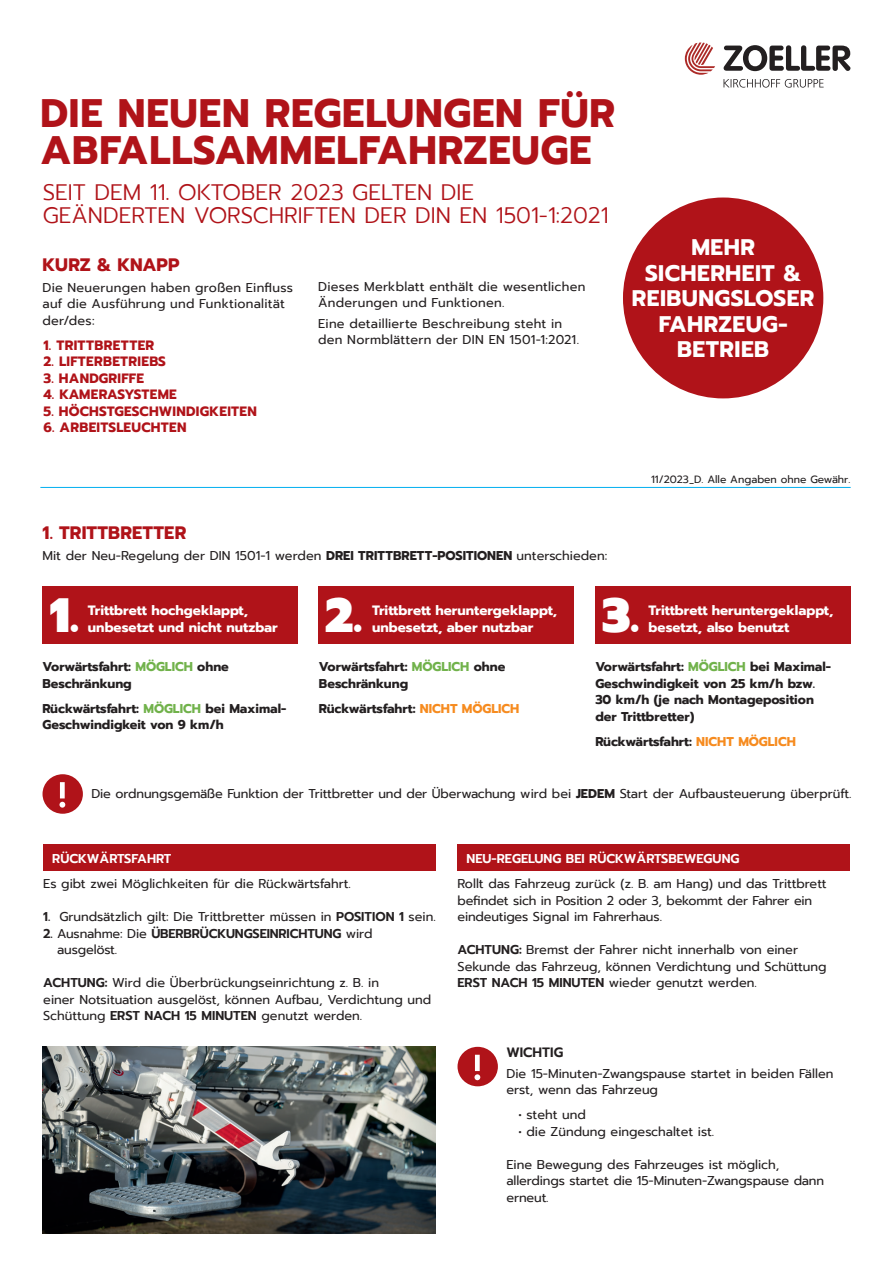
<style>
.page{position:relative;width:893px;height:1263px;background:#fff}
.page>*{position:absolute;margin:0;border:0;box-sizing:border-box;transform-origin:0 0}
.t1{font:900 48px "Prompt";color:#fff}
.t2{font:700 39.6px/37.2px "Prompt";letter-spacing:.02em;color:#b01319}
.t3{font:700 22.5px/25.5px "Prompt";letter-spacing:.02em;color:#fff;text-align:center}
.t4{font:300 22.35px/23.4px "Prompt";color:#b01319}
.t5{font:700 18px "Prompt";color:#b01319}
.t6{font:700 13.5px/16.5px "Prompt";color:#fff}
.t7{font:700 13.5px "Prompt";letter-spacing:.02em;color:#b01319}
.t8{font:700 13.5px "Prompt";letter-spacing:-.005em;color:#b01319}
.t9{font:600 13.5px "Prompt";color:#231f20}
.t10{font:12.75px/16.5px "Prompt";color:#231f20}
.t11{font:700 12.75px/16.5px "Prompt";color:#231f20}
.t12{font:12.75px/16.5px "Prompt";letter-spacing:.02em;color:#231f20}
.t13{font:600 12.75px/16.5px "Prompt";letter-spacing:-.01em;color:#231f20}
.t14{font:600 12.75px "Prompt";color:#fff}
.t15{font:10.5px "Prompt";color:#231f20}
.s1{font-weight:700}
.s2{color:#71b24b}
.s3{color:#f68b1f}
.s4{font-weight:600}
.s5{font-weight:400}
</style>
<div class="page">
<div style="left:43px;top:844px;width:393px;height:27px;background:#b01319"></div>
<div style="left:457px;top:844px;width:393px;height:27px;background:#b01319"></div>
<div style="left:43px;top:586px;width:255px;height:58px;background:#b01319"></div>
<div style="left:319px;top:586px;width:255px;height:58px;background:#b01319"></div>
<div style="left:595px;top:586px;width:256px;height:58px;background:#b01319"></div>
<img style="left:42px;top:1047px;width:393px;height:186px">
<hr style="left:40px;top:487px;width:811px;height:1px;background:#00aeef">
<div style="left:623px;top:197px;width:200px;height:201px;background:#b01319;border-radius:50%"></div>
<svg style="left:43px;top:774px;width:40px;height:40px"></svg>
<svg style="left:457px;top:1047px;width:41px;height:39px"></svg>
<svg style="left:685px;top:43px;width:30px;height:32px"></svg>
<svg style="left:724px;top:79px;width:100px;height:9px"></svg>
<svg style="left:724px;top:45px;width:126px;height:26px"></svg>
<h2 class="t2" style="left:40px;top:94px;width:576px">DIE NEUEN REGELUNGEN FÜR<br>ABFALLSAMMELFAHRZEUGE</h2>
<h3 class="t4" style="left:43px;top:180px;width:567px">SEIT DEM 11. OKTOBER 2023 GELTEN DIE<br>GEÄNDERTEN VORSCHRIFTEN DER DIN EN 1501-1:2021</h3>
<h3 class="t5" style="left:43px;top:251px;width:138px">KURZ &amp; KNAPP</h3>
<p class="t12" style="left:43px;top:279px;width:252px">Die Neuerungen haben großen Einfluss auf die Ausführung und Funktionalität der/des:</p>
<p class="t7" style="left:43px;top:335px;width:112px">1. TRITTBRETTER</p>
<p class="t7" style="left:43px;top:352px;width:124px">2. LIFTERBETRIEBS</p>
<p class="t7" style="left:43px;top:368px;width:102px">3. HANDGRIFFE</p>
<p class="t8" style="left:43px;top:385px;width:135px">4. KAMERASYSTEME</p>
<p class="t7" style="left:43px;top:401px;width:215px">5. HÖCHSTGESCHWINDIGKEITEN</p>
<p class="t7" style="left:43px;top:418px;width:145px">6. ARBEITSLEUCHTEN</p>
<p class="t12" style="left:318px;top:278px;width:269px">Dieses Merkblatt enthält die wesentlichen<br>Änderungen und Funktionen.</p>
<p class="t12" style="left:318px;top:315px;width:262px">Eine detaillierte Beschreibung steht in den Normblättern der DIN EN 1501-1:2021.</p>
<h3 class="t5" style="left:43px;top:519px;width:145px">1. TRITTBRETTER</h3>
<p class="t10" style="left:43px;top:547px;width:566px">Mit der Neu-Regelung der DIN 1501-1 werden <span class="s1">DREI TRITTBRETT-POSITIONEN</span> unterschieden:</p>
<h3 class="t3" style="left:632px;top:235px;width:184px">MEHR<br>SICHERHEIT &amp;<br>REIBUNGSLOSER<br>FAHRZEUG-<br>BETRIEB</h3>
<p class="t15" style="left:651px;top:472px;width:201px">11/2023_D. Alle Angaben ohne Gewähr.</p>
<h1 class="t1" style="left:50px;top:578px;width:31px">1.</h1>
<p class="t6" style="left:88px;top:602px;width:162px">Trittbrett hochgeklappt,</p>
<p class="t6" style="left:88px;top:619px;width:191px">unbesetzt und nicht nutzbar</p>
<h1 class="t1" style="left:325px;top:578px;width:38px">2.</h1>
<h1 class="t1" style="left:602px;top:578px;width:39px">3.</h1>
<p class="t6" style="left:372px;top:602px;width:187px">Trittbrett heruntergeklappt, unbesetzt, aber nutzbar</p>
<p class="t6" style="left:649px;top:602px;width:186px">Trittbrett heruntergeklappt, besetzt, also benutzt</p>
<p class="t11" style="left:43px;top:658px;width:188px">Vorwärtsfahrt: <span class="s2">MÖGLICH</span> ohne<br>Beschränkung</p>
<p class="t11" style="left:43px;top:700px;width:245px">Rückwärtsfahrt: <span class="s2">MÖGLICH</span> bei Maximal-<br>Geschwindigkeit von 9 km/h</p>
<p class="t11" style="left:319px;top:658px;width:188px">Vorwärtsfahrt: <span class="s2">MÖGLICH</span> ohne<br>Beschränkung</p>
<p class="t11" style="left:319px;top:700px;width:202px">Rückwärtsfahrt: <span class="s3">NICHT MÖGLICH</span></p>
<p class="t11" style="left:595px;top:658px;width:237px">Vorwärtsfahrt: <span class="s2">MÖGLICH</span> bei Maximal-<br>Geschwindigkeit von 25 km/h bzw.<br>30 km/h (je nach Montageposition der Trittbretter)</p>
<p class="t11" style="left:595px;top:733px;width:202px">Rückwärtsfahrt: <span class="s3">NICHT MÖGLICH</span></p>
<p class="t10" style="left:91px;top:786px;width:762px">Die ordnungsgemäße Funktion der Trittbretter und der Überwachung wird bei <span class="s1">JEDEM</span> Start der Aufbausteuerung überprüft.</p>
<p class="t14" style="left:52px;top:849px;width:121px">RÜCKWÄRTSFAHRT</p>
<p class="t10" style="left:43px;top:876px;width:309px">Es gibt zwei Möglichkeiten für die Rückwärtsfahrt.</p>
<p class="t10" style="left:43px;top:909px;width:394px"><span class="s4">1.</span> Grundsätzlich gilt: Die Trittbretter müssen in <span class="s4">POSITION 1</span> sein.</p>
<p class="t13" style="left:57px;top:925px;width:317px;text-indent:-14px">2. <span class="s5">Ausnahme: Die</span> ÜBERBRÜCKUNGSEINRICHTUNG <span class="s5">wird ausgelöst.</span></p>
<p class="t10" style="left:43px;top:975px;width:389px"><span class="s4">ACHTUNG:</span> Wird die Überbrückungseinrichtung z. B. in<br>einer Notsituation ausgelöst, können Aufbau, Verdichtung und<br>Schüttung <span class="s4">ERST NACH 15 MINUTEN</span> genutzt werden.</p>
<p class="t14" style="left:466px;top:849px;width:275px">NEU-REGELUNG BEI RÜCKWÄRTSBEWEGUNG</p>
<p class="t10" style="left:457px;top:876px;width:371px">Rollt das Fahrzeug zurück (z. B. am Hang) und das Trittbrett befindet sich in Position 2 oder 3, bekommt der Fahrer ein eindeutiges Signal im Fahrerhaus.</p>
<p class="t10" style="left:457px;top:942px;width:371px"><span class="s4">ACHTUNG:</span> Bremst der Fahrer nicht innerhalb von einer<br>Sekunde das Fahrzeug, können Verdichtung und Schüttung<br><span class="s4">ERST NACH 15 MINUTEN</span> wieder genutzt werden.</p>
<p class="t9" style="left:506px;top:1042px;width:58px">WICHTIG</p>
<p class="t10" style="left:506px;top:1065px;width:328px">Die 15-Minuten-Zwangspause startet in beiden Fällen erst, wenn das Fahrzeug</p>
<p class="t10" style="left:518px;top:1106px;width:69px">• steht und</p>
<p class="t10" style="left:518px;top:1123px;width:197px">• die Zündung eingeschaltet ist.</p>
<p class="t10" style="left:506px;top:1156px;width:319px">Eine Bewegung des Fahrzeuges ist möglich, allerdings startet die 15-Minuten-Zwangspause dann erneut.</p>
</div>
